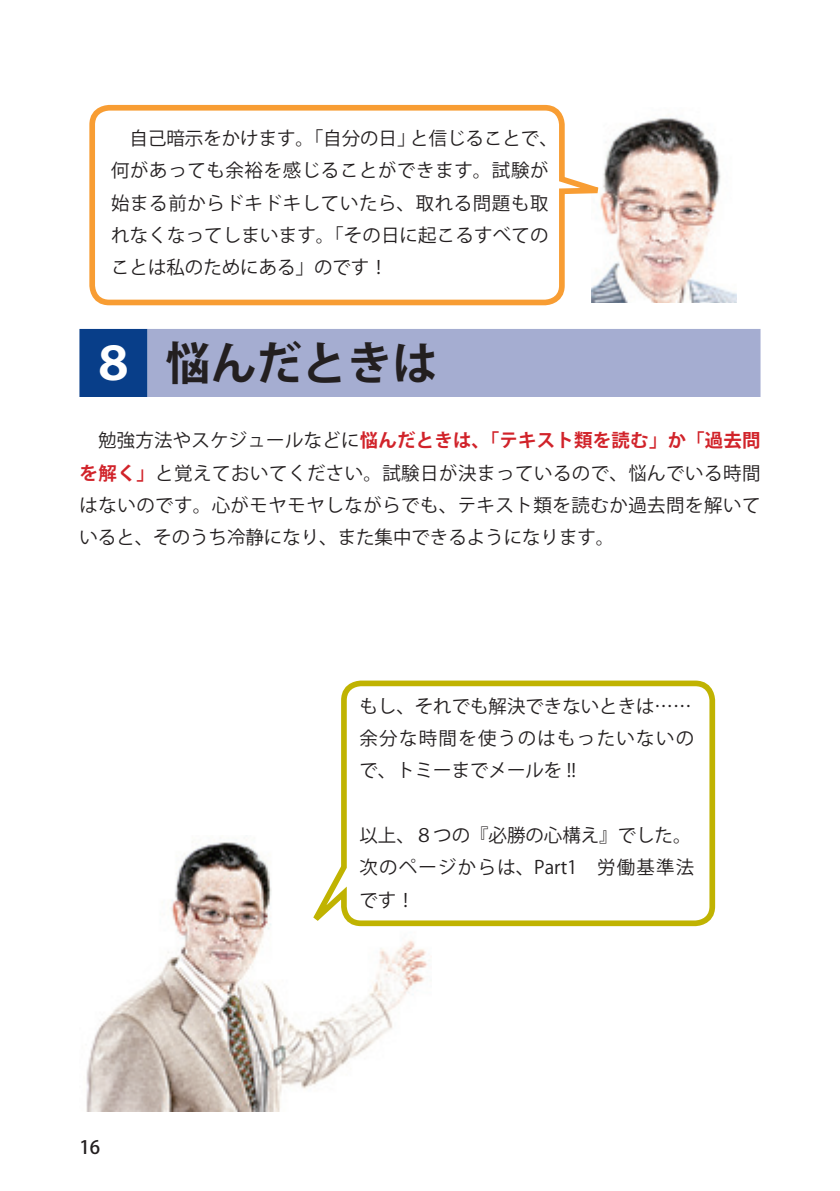
<style>
.page{position:relative;width:840px;height:1191px;background:#fff}
.page>*{position:absolute;margin:0;border:0;box-sizing:border-box;transform-origin:0 0}
.t1{font:700 45.4px "Koz Go Pr 6 N";color:#231f20}
.t2{font:18.4px/32.2px "Koz Go Pr 6 N";letter-spacing:.01em;color:#231f20}
.t3{font:500 18.4px "Koz Go Pr 6 N";color:#231f20}
.s1{color:#fff}
.s2{font-weight:700;color:#d1232a}
</style>
<div class="page">
<img style="left:631px;top:117px;width:104px;height:185px">
<div style="left:79px;top:329px;width:68px;height:68px;background:#083e89"></div>
<div style="left:147px;top:329px;width:613px;height:68px;background:#a5add1"></div>
<img style="left:86px;top:841px;width:342px;height:270px">
<svg style="left:89px;top:104px;width:542px;height:202px"></svg>
<svg style="left:294px;top:680px;width:422px;height:266px"></svg>
<p class="t2" style="left:111px;top:123px;width:448px">　自己暗示をかけます。「自分の日」と信じることで、何があっても余裕を感じることができます。試験が始まる前からドキドキしていたら、取れる問題も取れなくなってしまいます。「その日に起こるすべてのことは私のためにある」のです！</p>
<h1 class="t1" style="left:91px;top:338px;width:348px"><span class="s1">８</span> 悩んだときは</h1>
<p class="t2" style="left:79px;top:425px;width:682px;text-align:justify">　勉強方法やスケジュールなどに<span class="s2">悩んだときは、「テキスト類を読む」か「過去問を解く」</span>と覚えておいてください。試験日が決まっているので、悩んでいる時間はないのです。心がモヤモヤしながらでも、テキスト類を読むか過去問を解いていると、そのうち冷静になり、また集中できるようになります。</p>
<p class="t2" style="left:359px;top:690px;width:336px">もし、それでも解決できないときは……余分な時間を使うのはもったいないので、トミーまでメールを !!</p>
<p class="t3" style="left:79px;top:1137px;width:22px">16</p>
<p class="t2" style="left:359px;top:819px;width:336px">以上、８つの『必勝の心構え』でした。次のページからは、Part1　労働基準法です！</p>
</div>
